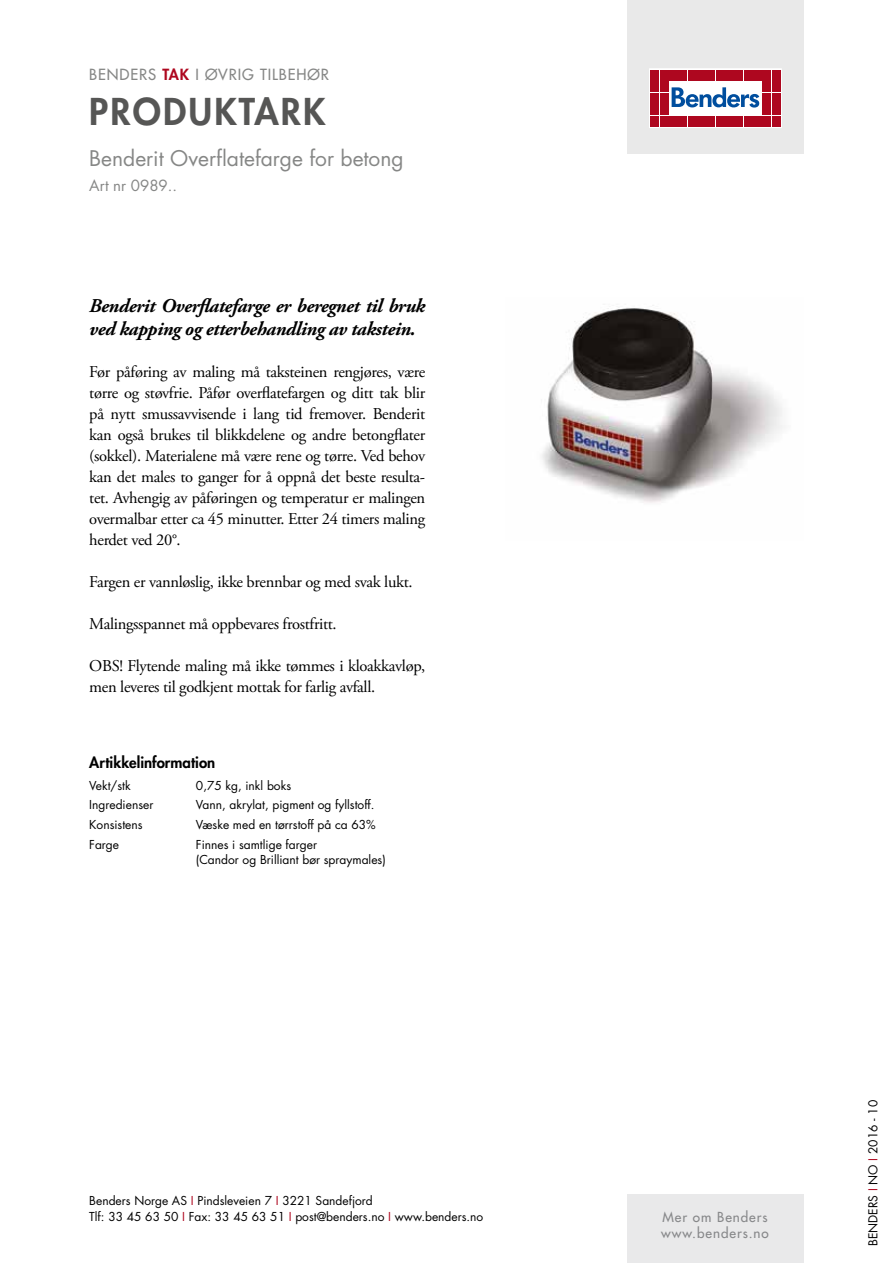
<style>
.page{position:relative;width:893px;height:1263px;background:#fff}
.page>*{position:absolute;margin:0;border:0;box-sizing:border-box;transform-origin:0 0}
.t1{font:800 36px "Futura Std";letter-spacing:.06em;color:#565655}
.t2{font:21px "Futura Std";color:#868786}
.t3{font:italic 700 19.5px/23.4px "Adobe Garamond Pro";letter-spacing:-.02em;color:#000}
.t4{font:16.5px/21px "Adobe Garamond Pro";letter-spacing:-.02em;color:#000;text-align:justify}
.t5{font:500 15px "Futura Std";letter-spacing:.06em;color:#868786}
.t6{font:800 15px "Futura Std";color:#000}
.t7{font:15px "Futura Std";color:#868786}
.t8{font:500 13.5px/16.2px "Futura Std";letter-spacing:.07em;color:#87888a}
.t9{font:12px/16.5px "Futura Std";color:#000}
.s1{font-weight:800;color:#ae071f}
.s2{color:#ae071f}
</style>
<div class="page">
<div style="left:627px;top:0;width:177px;height:153px;background:#e9e9e9"></div>
<svg style="left:649px;top:69px;width:132px;height:59px;background:#eac2c8"></svg>
<div style="left:651px;top:70px;width:8px;height:10px;background:#ae071f"></div>
<div style="left:660px;top:70px;width:8px;height:10px;background:#ae071f"></div>
<div style="left:651px;top:81px;width:8px;height:11px;background:#ae071f"></div>
<div style="left:660px;top:81px;width:8px;height:11px;background:#ae071f"></div>
<div style="left:651px;top:93px;width:8px;height:10px;background:#ae071f"></div>
<div style="left:660px;top:93px;width:8px;height:10px;background:#ae071f"></div>
<div style="left:651px;top:104px;width:8px;height:11px;background:#ae071f"></div>
<div style="left:660px;top:104px;width:8px;height:11px;background:#ae071f"></div>
<div style="left:651px;top:116px;width:8px;height:10px;background:#ae071f"></div>
<div style="left:660px;top:116px;width:8px;height:10px;background:#ae071f"></div>
<div style="left:669px;top:70px;width:8px;height:10px;background:#ae071f"></div>
<div style="left:679px;top:70px;width:8px;height:10px;background:#ae071f"></div>
<div style="left:688px;top:70px;width:8px;height:10px;background:#ae071f"></div>
<div style="left:697px;top:70px;width:9px;height:10px;background:#ae071f"></div>
<div style="left:707px;top:70px;width:8px;height:10px;background:#ae071f"></div>
<div style="left:716px;top:70px;width:8px;height:10px;background:#ae071f"></div>
<div style="left:725px;top:70px;width:9px;height:10px;background:#ae071f"></div>
<div style="left:735px;top:70px;width:8px;height:10px;background:#ae071f"></div>
<div style="left:744px;top:70px;width:8px;height:10px;background:#ae071f"></div>
<div style="left:753px;top:70px;width:9px;height:10px;background:#ae071f"></div>
<div style="left:669px;top:116px;width:8px;height:10px;background:#ae071f"></div>
<div style="left:679px;top:116px;width:8px;height:10px;background:#ae071f"></div>
<div style="left:688px;top:116px;width:8px;height:10px;background:#ae071f"></div>
<div style="left:697px;top:116px;width:9px;height:10px;background:#ae071f"></div>
<div style="left:707px;top:116px;width:8px;height:10px;background:#ae071f"></div>
<div style="left:716px;top:116px;width:8px;height:10px;background:#ae071f"></div>
<div style="left:725px;top:116px;width:9px;height:10px;background:#ae071f"></div>
<div style="left:735px;top:116px;width:8px;height:10px;background:#ae071f"></div>
<div style="left:744px;top:116px;width:8px;height:10px;background:#ae071f"></div>
<div style="left:753px;top:116px;width:9px;height:10px;background:#ae071f"></div>
<div style="left:763px;top:70px;width:8px;height:10px;background:#ae071f"></div>
<div style="left:772px;top:70px;width:8px;height:10px;background:#ae071f"></div>
<div style="left:763px;top:81px;width:8px;height:11px;background:#ae071f"></div>
<div style="left:772px;top:81px;width:8px;height:11px;background:#ae071f"></div>
<div style="left:763px;top:93px;width:8px;height:10px;background:#ae071f"></div>
<div style="left:772px;top:93px;width:8px;height:10px;background:#ae071f"></div>
<div style="left:763px;top:104px;width:8px;height:11px;background:#ae071f"></div>
<div style="left:772px;top:104px;width:8px;height:11px;background:#ae071f"></div>
<div style="left:763px;top:116px;width:8px;height:10px;background:#ae071f"></div>
<div style="left:772px;top:116px;width:8px;height:10px;background:#ae071f"></div>
<svg style="left:672px;top:87px;width:87px;height:21px;background:#8fb1d4"></svg>
<div style="left:627px;top:1195px;width:177px;height:68px;background:#e9e9ea"></div>
<img style="left:542px;top:305px;width:241px;height:198px">
<p class="t5" style="left:89px;top:65px;width:241px">BENDERS <span class="s1">TAK</span> I ØVRIG TILBEHØR</p>
<h1 class="t1" style="left:89px;top:89px;width:238px">PRODUKTARK</h1>
<p class="t2" style="left:89px;top:145px;width:316px">Benderit Overflatefarge for betong</p>
<p class="t7" style="left:89px;top:176px;width:89px">Art nr 0989..</p>
<p class="t3" style="left:89px;top:294px;width:337px">Benderit Overflatefarge er beregnet til bruk ved kapping og etterbehandling av takstein.</p>
<p class="t4" style="left:89px;top:362px;width:337px">Før påføring av maling må taksteinen rengjøres, være tørre og støvfrie. Påfør overflatefargen og ditt tak blir på nytt smussavvisende i lang tid fremover. Benderit kan også brukes til blikkdelene og andre betongflater (sokkel). Materialene må være rene og tørre. Ved behov kan det males to ganger for å oppnå det beste resulta&shy;tet. Avhengig av påføringen og temperatur er malingen overmalbar etter ca 45 minutter. Etter 24 timers maling herdet ved 20°.</p>
<p class="t4" style="left:89px;top:572px;width:325px">Fargen er vannløslig, ikke brennbar og med svak lukt.</p>
<p class="t4" style="left:89px;top:614px;width:249px">Malingsspannet må oppbevares frostfritt.</p>
<p class="t4" style="left:89px;top:656px;width:337px">OBS! Flytende maling må ikke tømmes i kloakkavløp, men leveres til godkjent mottak for farlig avfall.</p>
<p class="t6" style="left:89px;top:753px;width:128px">Artikkelinformation</p>
<p class="t9" style="left:89px;top:778px;width:43px">Vekt/stk</p>
<p class="t9" style="left:196px;top:778px;width:97px">0,75 kg, inkl boks</p>
<p class="t9" style="left:89px;top:797px;width:66px">Ingredienser</p>
<p class="t9" style="left:196px;top:797px;width:180px">Vann, akrylat, pigment og fyllstoff.</p>
<p class="t9" style="left:89px;top:816px;width:55px">Konsistens</p>
<p class="t9" style="left:196px;top:816px;width:181px">Væske med en tørrstoff på ca 63%</p>
<p class="t9" style="left:89px;top:836px;width:31px">Farge</p>
<p class="t9" style="left:196px;top:837px;width:191px;line-height:15px">Finnes i samtlige farger<br>(Candor og Brilliant bør spraymales)</p>
<p class="t9" style="left:89px;top:1192px;width:396px">Benders Norge AS <span class="s2">I</span> Pindsleveien 7 <span class="s2">I</span> 3221 Sandefjord<br>Tlf: 33 45 63 50 <span class="s2">I</span> Fax: 33 45 63 51 <span class="s2">I</span> post@benders.no <span class="s2">I</span> www.benders.no</p>
<p class="t8" style="left:661px;top:1209px;width:109px">Mer om Benders www.benders.no</p>
<p class="t9" style="left:865px;top:1246px;width:148px;rotate:-90deg">BENDERS <span class="s2">I</span> NO <span class="s2">I</span> 2016 - 10</p>
</div>
